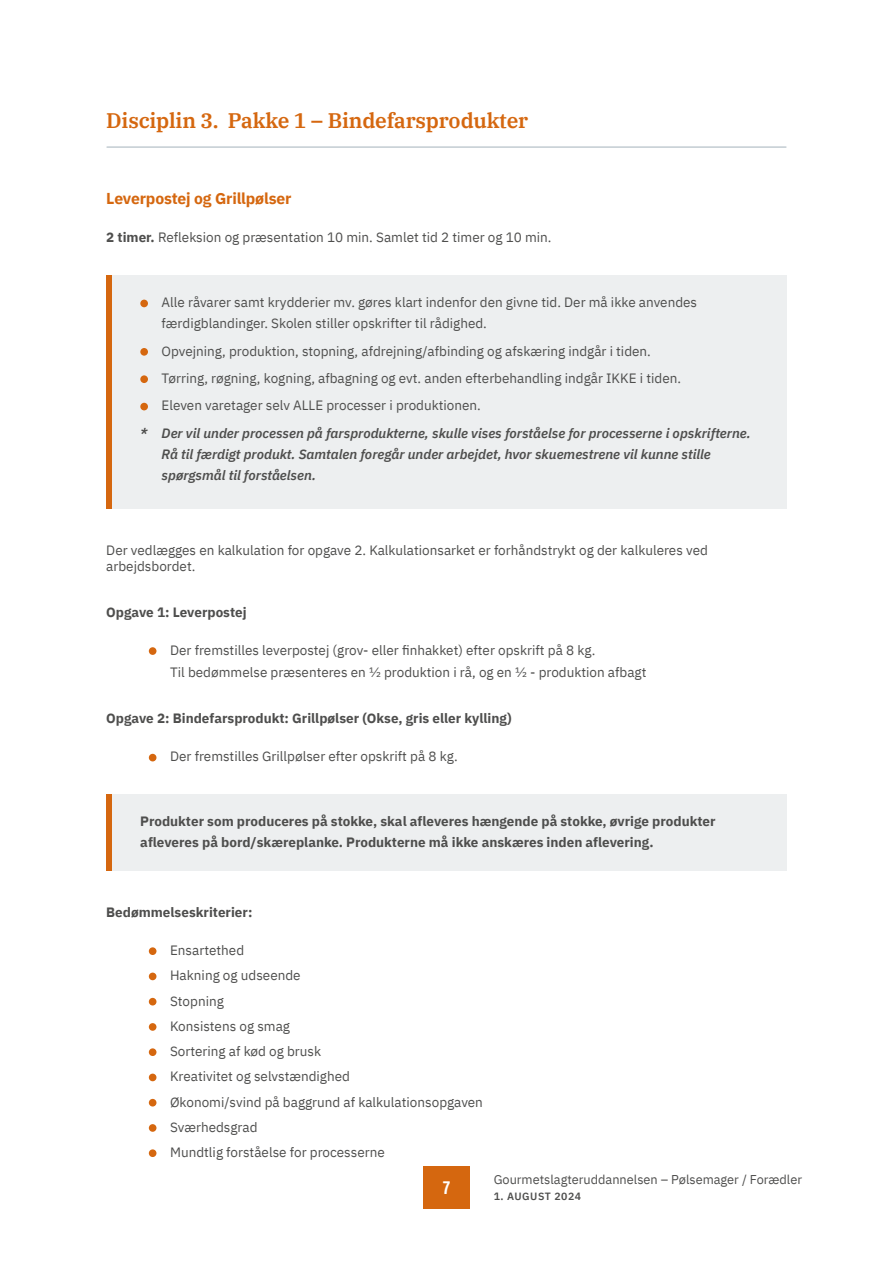
<style>
.page{position:relative;width:893px;height:1263px;background:#fff}
.page>*{position:absolute;margin:0;border:0;box-sizing:border-box;transform-origin:0 0}
.t1{font:600 21px "IBM Plex Serif";letter-spacing:-.01em;color:#d5670f}
.t2{font:700 18px "Amsi Pro Cond";color:#fff}
.t3{font:700 15.75px "IBM Plex Sans";letter-spacing:-.01em;color:#d5670f}
.t4{font:13.5px/25.2px "IBM Plex Sans";color:#4e4e4d}
.t5{font:700 13.5px/21px "IBM Plex Sans";color:#4e4e4d}
.t6{font:italic 600 13.5px/21px "IBM Plex Sans";color:#4e4e4d}
.t7{font:12.75px "IBM Plex Sans";color:#4e4e4d}
.t8{font:600 10.5px "IBM Plex Sans";letter-spacing:.05em;color:#4e4e4d}
.s1{font-weight:700}
</style>
<div class="page">
<div style="left:423px;top:1166px;width:47px;height:43px;background:#d5670f"></div>
<hr style="left:107px;top:146px;width:679px;height:2px;background:#c3ccd2">
<div style="left:106px;top:275px;width:681px;height:234px;background:#edeff0"></div>
<div style="left:106px;top:275px;width:6px;height:234px;background:#d5670f"></div>
<div style="left:140px;top:300px;width:8px;height:7px;background:#d5670f;border-radius:50%"></div>
<div style="left:140px;top:348px;width:8px;height:8px;background:#d5670f;border-radius:50%"></div>
<div style="left:140px;top:375px;width:8px;height:8px;background:#d5670f;border-radius:50%"></div>
<div style="left:140px;top:403px;width:8px;height:7px;background:#d5670f;border-radius:50%"></div>
<div style="left:149px;top:647px;width:7px;height:8px;background:#d5670f;border-radius:50%"></div>
<div style="left:149px;top:754px;width:7px;height:7px;background:#d5670f;border-radius:50%"></div>
<div style="left:106px;top:794px;width:681px;height:76px;background:#edeff0"></div>
<div style="left:106px;top:794px;width:6px;height:76px;background:#d5670f"></div>
<div style="left:149px;top:947px;width:7px;height:8px;background:#d5670f;border-radius:50%"></div>
<div style="left:149px;top:972px;width:7px;height:8px;background:#d5670f;border-radius:50%"></div>
<div style="left:149px;top:998px;width:7px;height:7px;background:#d5670f;border-radius:50%"></div>
<div style="left:149px;top:1023px;width:7px;height:8px;background:#d5670f;border-radius:50%"></div>
<div style="left:149px;top:1048px;width:7px;height:8px;background:#d5670f;border-radius:50%"></div>
<div style="left:149px;top:1073px;width:7px;height:8px;background:#d5670f;border-radius:50%"></div>
<div style="left:149px;top:1099px;width:7px;height:7px;background:#d5670f;border-radius:50%"></div>
<div style="left:149px;top:1124px;width:7px;height:8px;background:#d5670f;border-radius:50%"></div>
<div style="left:149px;top:1149px;width:7px;height:8px;background:#d5670f;border-radius:50%"></div>
<h1 class="t1" style="left:106px;top:104px;width:423px">Disciplin 3. Pakke 1 – Bindefarsprodukter</h1>
<p class="t3" style="left:106px;top:186px;width:187px">Leverpostej og Grillpølser</p>
<p class="t4" style="left:106px;top:224px;width:447px"><span class="s1">2 timer.</span> Refleksion og præsentation 10 min. Samlet tid 2 timer og 10 min.</p>
<p class="t4" style="left:162px;top:291px;width:537px;line-height:21px">Alle råvarer samt krydderier mv. gøres klart indenfor den givne tid. Der må ikke anvendes færdigblandinger. Skolen stiller opskrifter til rådighed.</p>
<p class="t4" style="left:162px;top:336px;width:521px;line-height:27.5px">Opvejning, produktion, stopning, afdrejning/afbinding og afskæring indgår i tiden.<br>Tørring, røgning, kogning, afbagning og evt. anden efterbehandling indgår IKKE i tiden.<br>Eleven varetager selv ALLE processer i produktionen.</p>
<p class="t6" style="left:162px;top:421px;width:591px;text-indent:-21px">* Der vil under processen på farsprodukterne, skulle vises forståelse for processerne i opskrifterne.<br>Rå til færdigt produkt. Samtalen foregår under arbejdet, hvor skuemestrene vil kunne stille spørgsmål til forståelsen.</p>
<p class="t4" style="left:106px;top:541px;width:603px;line-height:16.2px">Der vedlægges en kalkulation for opgave 2. Kalkulationsarket er forhåndstrykt og der kalkuleres ved arbejdsbordet.</p>
<p class="t5" style="left:106px;top:600px;width:142px">Opgave 1: Leverpostej</p>
<p class="t4" style="left:170px;top:638px;width:478px;line-height:22.5px">Der fremstilles leverpostej (grov- eller finhakket) efter opskrift på 8 kg.<br>Til bedømmelse præsenteres en ½ produktion i rå, og en ½ - produktion afbagt</p>
<p class="t5" style="left:106px;top:707px;width:407px">Opgave 2: Bindefarsprodukt: Grillpølser (Okse, gris eller kylling)</p>
<p class="t4" style="left:170px;top:743px;width:289px">Der fremstilles Grillpølser efter opskrift på 8 kg.</p>
<p class="t5" style="left:140px;top:810px;width:577px">Produkter som produceres på stokke, skal afleveres hængende på stokke, øvrige produkter afleveres på bord/skæreplanke. Produkterne må ikke anskæres inden aflevering.</p>
<p class="t5" style="left:106px;top:900px;width:148px">Bedømmelseskriterier:</p>
<p class="t4" style="left:170px;top:936px;width:314px">Ensartethed<br>Hakning og udseende<br>Stopning<br>Konsistens og smag<br>Sortering af kød og brusk<br>Kreativitet og selvstændighed<br>Økonomi/svind på baggrund af kalkulationsopgaven<br>Sværhedsgrad<br>Mundtlig forståelse for processerne</p>
<h2 class="t2" style="left:443px;top:1175px;width:9px">7</h2>
<p class="t7" style="left:494px;top:1170px;width:310px">Gourmetslagteruddannelsen – Pølsemager / Forædler</p>
<p class="t8" style="left:494px;top:1188px;width:89px">1. AUGUST 2024</p>
</div>
